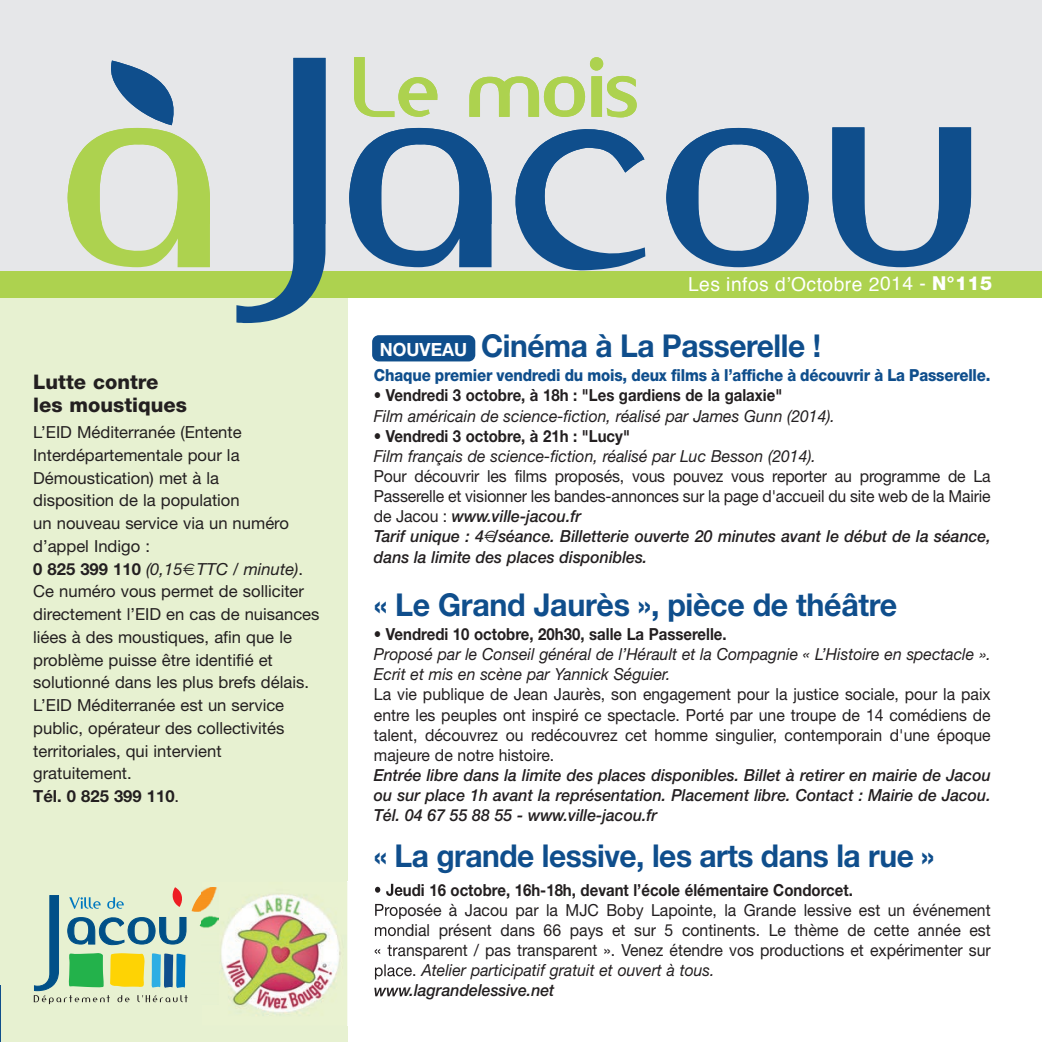
<style>
.page{position:relative;width:1042px;height:1042px;background:#fff}
.page>*{position:absolute;margin:0;border:0;box-sizing:border-box;transform-origin:0 0}
.t1{font:279.12px "Amerika Sans";color:#0f4e8c}
.t2{font:77.35px "Amerika Sans";color:#add24f}
.t3{font:700 31.5px "Helvetica Neue";letter-spacing:-.015em;color:#0f4e8c;scale:.95 1}
.t4{font:700 31.5px "Helvetica Neue";letter-spacing:-.015em;color:#0f4e8c;scale:.96 1}
.t5{font:800 20.12px/22.8px "Helvetica Neue";color:#231f20}
.t6{font:19.25px "Helvetica";letter-spacing:.025em;color:#fff}
.t7{font:700 18.2px "Helvetica Neue";color:#fff;scale:.96 1}
.t8{font:16.62px/20.1px "Helvetica Neue";color:#231f20;scale:.95 1}
.t9{font:16.62px/22.8px "Helvetica Neue";color:#231f20}
.t10{font:italic 16.62px/20.1px "Helvetica Neue";color:#231f20;scale:.95 1}
.t11{font:700 16.62px "Helvetica Neue";color:#231f20;scale:.9 1}
.t12{font:italic 500 16.62px/20.1px "Helvetica Neue";color:#231f20;text-align:justify;scale:.95 1}
.t13{font:800 16.62px "Helvetica Neue";letter-spacing:-.01em;color:#0f4e8c;scale:.9 1}
.s1{color:#add24f}
.s2{font-family:"Helvetica Neue";font-weight:800}
.s3{font-weight:700}
.s4{font-style:italic}
.s5{font-weight:500;font-style:italic}
</style>
<div class="page">
<div style="left:372px;top:335px;width:103px;height:26px;background:#0f4e8c;border-radius:7px"></div>
<div style="left:0;top:298px;width:347px;height:744px;background:#e7f1d1"></div>
<hr style="left:0;top:985px;width:1px;height:57px;background:#0f4e8c">
<div style="left:0;top:0;width:1042px;height:50px;background:#e6e7e9"></div>
<div style="left:0;top:50px;width:1042px;height:222px;background:#e6e7e9"></div>
<div style="left:0;top:271px;width:1042px;height:27px;background:#add24f"></div>
<svg style="left:34px;top:887px;width:168px;height:117px"></svg>
<svg style="left:111px;top:61px;width:63px;height:64px"></svg>
<img style="left:221px;top:882px;width:180px;height:143px">
<img style="left:375px;top:884px;width:28px;height:12px">
<img style="left:375px;top:903px;width:28px;height:16px">
<img style="left:375px;top:926px;width:28px;height:11px">
<img style="left:375px;top:944px;width:28px;height:13px">
<img style="left:375px;top:964px;width:28px;height:15px">
<img style="left:374px;top:987px;width:29px;height:10px">
<img style="left:202px;top:887px;width:17px;height:41px">
<h1 class="t1" style="left:52px;top:-12px;width:928px"><span class="s1">a</span> Jacou</h1>
<h2 class="t2" style="left:351px;top:39px;width:288px">Le mois</h2>
<p class="t6" style="left:688px;top:276px;width:306px">Les infos d’Octobre 2014 - <span class="s2">N°115</span></p>
<p class="t5" style="left:33px;top:372px;width:155px">Lutte contre les moustiques</p>
<p class="t9" style="left:33px;top:422px;width:288px">L’EID Méditerranée (Entente<br>Interdépartementale pour la<br>Démoustication) met à la<br>disposition de la population<br>un nouveau service via un numéro d’appel Indigo :<br><span class="s3">0 825 399 110</span> <span class="s4">(0,15 TTC / minute)</span>.<br>Ce numéro vous permet de solliciter directement l’EID en cas de nuisances liées à des moustiques, afin que le problème puisse être identifié et solutionné dans les plus brefs délais.<br>L’EID Méditerranée est un service public, opérateur des collectivités territoriales, qui intervient gratuitement.<br><span class="s3">Tél. 0 825 399 110</span>.</p>
<p class="t7" style="left:380px;top:342px;width:92px">NOUVEAU</p>
<h3 class="t3" style="left:481px;top:334px;width:359px">Cinéma à La Passerelle !</h3>
<p class="t13" style="left:374px;top:369px;width:687px">Chaque premier vendredi du mois, deux films à l’affiche à découvrir à La Passerelle.</p>
<p class="t11" style="left:374px;top:389px;width:455px">• Vendredi 3 octobre, à 18h : "Les gardiens de la galaxie"</p>
<p class="t10" style="left:374px;top:407px;width:487px">Film américain de science-fiction, réalisé par James Gunn (2014).</p>
<p class="t11" style="left:374px;top:430px;width:286px">• Vendredi 3 octobre, à 21h : "Lucy"</p>
<p class="t10" style="left:374px;top:447px;width:467px">Film français de science-fiction, réalisé par Luc Besson (2014).</p>
<p class="t8" style="left:374px;top:467px;width:651px">Pour découvrir les films proposés, vous pouvez vous reporter au programme de La Passerelle et visionner les bandes-annonces sur la page d'accueil du site web de la Mairie de Jacou : <span class="s5">www.ville-jacou.fr<br>Tarif unique : 4 /séance. Billetterie ouverte 20 minutes avant le début de la séance, dans la limite des places disponibles.</span></p>
<h3 class="t4" style="left:374px;top:594px;width:547px">« Le Grand Jaurès », pièce de théâtre</h3>
<p class="t11" style="left:374px;top:628px;width:393px">• Vendredi 10 octobre, 20h30, salle La Passerelle.</p>
<p class="t10" style="left:374px;top:646px;width:651px">Proposé par le Conseil général de l’Hérault et la Compagnie « L’Histoire en spectacle ».<br>Ecrit et mis en scène par Yannick Séguier.</p>
<p class="t8" style="left:374px;top:686px;width:651px;text-align:justify">La vie publique de Jean Jaurès, son engagement pour la justice sociale, pour la paix entre les peuples ont inspiré ce spectacle. Porté par une troupe de 14 comédiens de talent, découvrez ou redécouvrez cet homme singulier, contemporain d'une époque majeure de notre histoire.</p>
<p class="t12" style="left:374px;top:766px;width:651px">Entrée libre dans la limite des places disponibles. Billet à retirer en mairie de Jacou ou sur place 1h avant la représentation. Placement libre. Contact : Mairie de Jacou.<br>Tél. 04 67 55 88 55 - www.ville-jacou.fr</p>
<h3 class="t3" style="left:374px;top:844px;width:592px">« La grande lessive, les arts dans la rue »</h3>
<p class="t11" style="left:374px;top:884px;width:534px">• Jeudi 16 octobre, 16h-18h, devant l’école élémentaire Condorcet.</p>
<p class="t8" style="left:374px;top:901px;width:651px">Proposée à Jacou par la MJC Boby Lapointe, la Grande lessive est un événement mondial présent dans 66 pays et sur 5 continents. Le thème de cette année est « transparent / pas transparent ». Venez étendre vos productions et expérimenter sur place. <span class="s4">Atelier participatif gratuit et ouvert à tous.<br></span><span class="s5">www.lagrandelessive.net</span></p>
</div>
